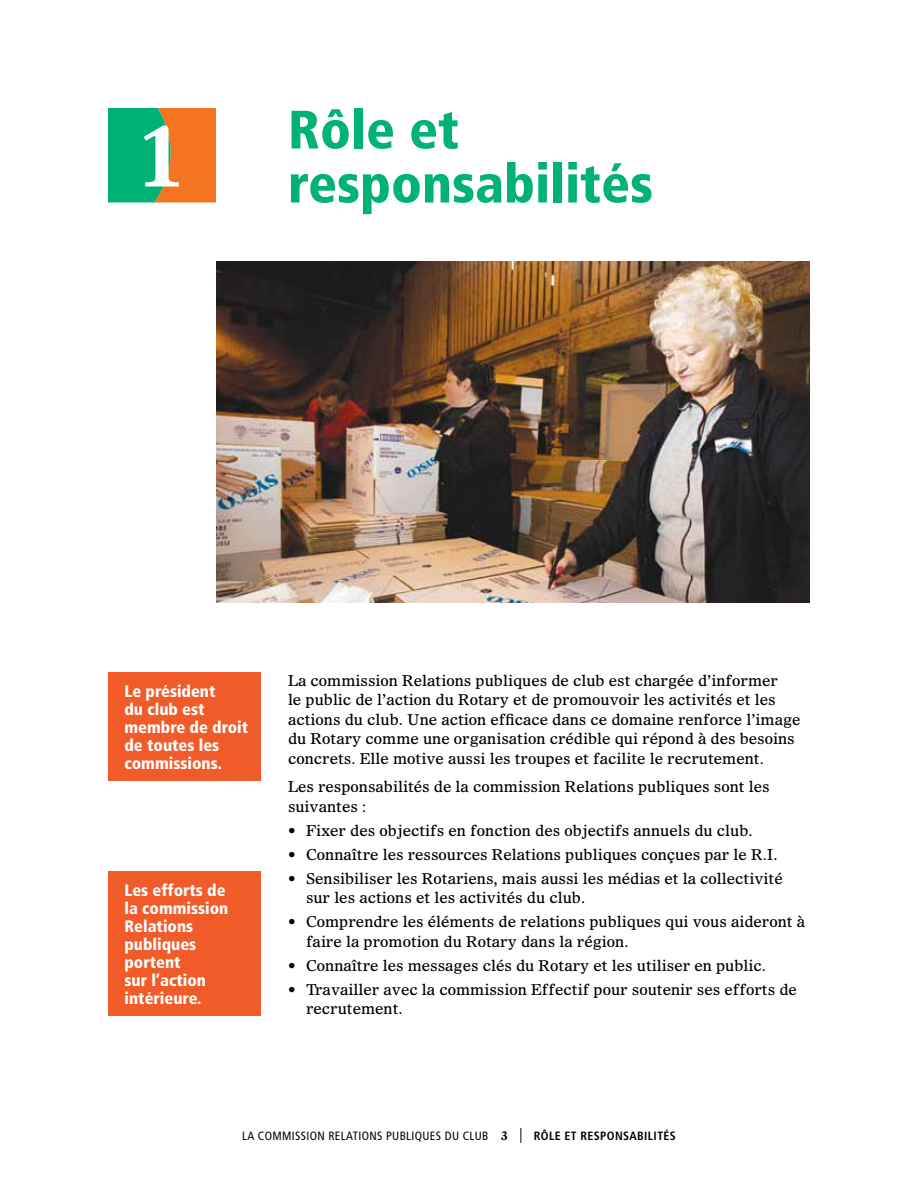
<style>
.page{position:relative;width:918px;height:1188px;background:#fff}
.page>*{position:absolute;margin:0;border:0;box-sizing:border-box;transform-origin:0 0}
.t1{font:700 84px "Olympian LT Std";color:#fff}
.t2{font:900 condensed 54px/54px "Frutiger LT Std";color:#00b374}
.t3{font:900 condensed 16.5px/18px "Frutiger LT Std";color:#fff}
.t4{font:15px/19.5px "Olympian LT Std";color:#000}
.t5{font:condensed 12px "Frutiger LT Std";letter-spacing:.03em;color:#000}
.t6{font:700 condensed 12px "Frutiger LT Std";letter-spacing:.03em;color:#000}
.s1{font-family:"Olympian LT Std";font-weight:700;font-stretch:normal}
</style>
<div class="page">
<img style="left:216px;top:261px;width:594px;height:342px">
<svg style="left:108px;top:108px;width:108px;height:94px;background:#70964e"></svg>
<div style="left:108px;top:672px;width:153px;height:109px;background:#f15a29"></div>
<svg style="left:521px;top:1128px;width:1px;height:15px"></svg>
<div style="left:108px;top:871px;width:153px;height:145px;background:#f15a29"></div>
<h1 class="t1" style="left:139px;top:104px;width:48px">1</h1>
<h2 class="t2" style="left:288px;top:103px;width:367px">Rôle et responsabilités</h2>
<p class="t3" style="left:124px;top:682px;width:125px">Le président<br>du club est membre de droit de toutes les commissions.</p>
<p class="t3" style="left:124px;top:881px;width:105px">Les efforts de la commission<br>Relations publiques portent<br>sur l’action intérieure.</p>
<p class="t4" style="left:288px;top:670px;width:514px">La commission Relations publiques de club est chargée d’informer<br>le public de l’action du Rotary et de promouvoir les activités et les actions du club. Une action efficace dans ce domaine renforce l’image du Rotary comme une organisation crédible qui répond à des besoins concrets. Elle motive aussi les troupes et facilite le recrutement.</p>
<p class="t4" style="left:288px;top:777px;width:483px">Les responsabilités de la commission Relations publiques sont les suivantes :</p>
<p class="t4" style="left:288px;top:820px;width:466px">• Fixer des objectifs en fonction des objectifs annuels du club.</p>
<p class="t4" style="left:288px;top:844px;width:491px">• Connaître les ressources Relations publiques conçues par le R.I.</p>
<p class="t4" style="left:306px;top:868px;width:478px;text-indent:-18px">• Sensibiliser les Rotariens, mais aussi les médias et la collectivité sur les actions et les activités du club.</p>
<p class="t4" style="left:306px;top:912px;width:501px;text-indent:-18px">• Comprendre les éléments de relations publiques qui vous aideront à faire la promotion du Rotary dans la région.</p>
<p class="t4" style="left:288px;top:955px;width:480px">• Connaître les messages clés du Rotary et les utiliser en public.</p>
<p class="t4" style="left:306px;top:979px;width:492px;text-indent:-18px">• Travailler avec la commission Effectif pour soutenir ses efforts de recrutement.</p>
<p class="t5" style="left:242px;top:1129px;width:267px">LA COMMISSION RELATIONS PUBLIQUES DU CLUB <span class="s1">3</span></p>
<p class="t6" style="left:534px;top:1129px;width:75px">RÔLE ET RESPON</p>
<p class="t6" style="left:623px;top:1129px;width:54px">SABILITÉS</p>
</div>
